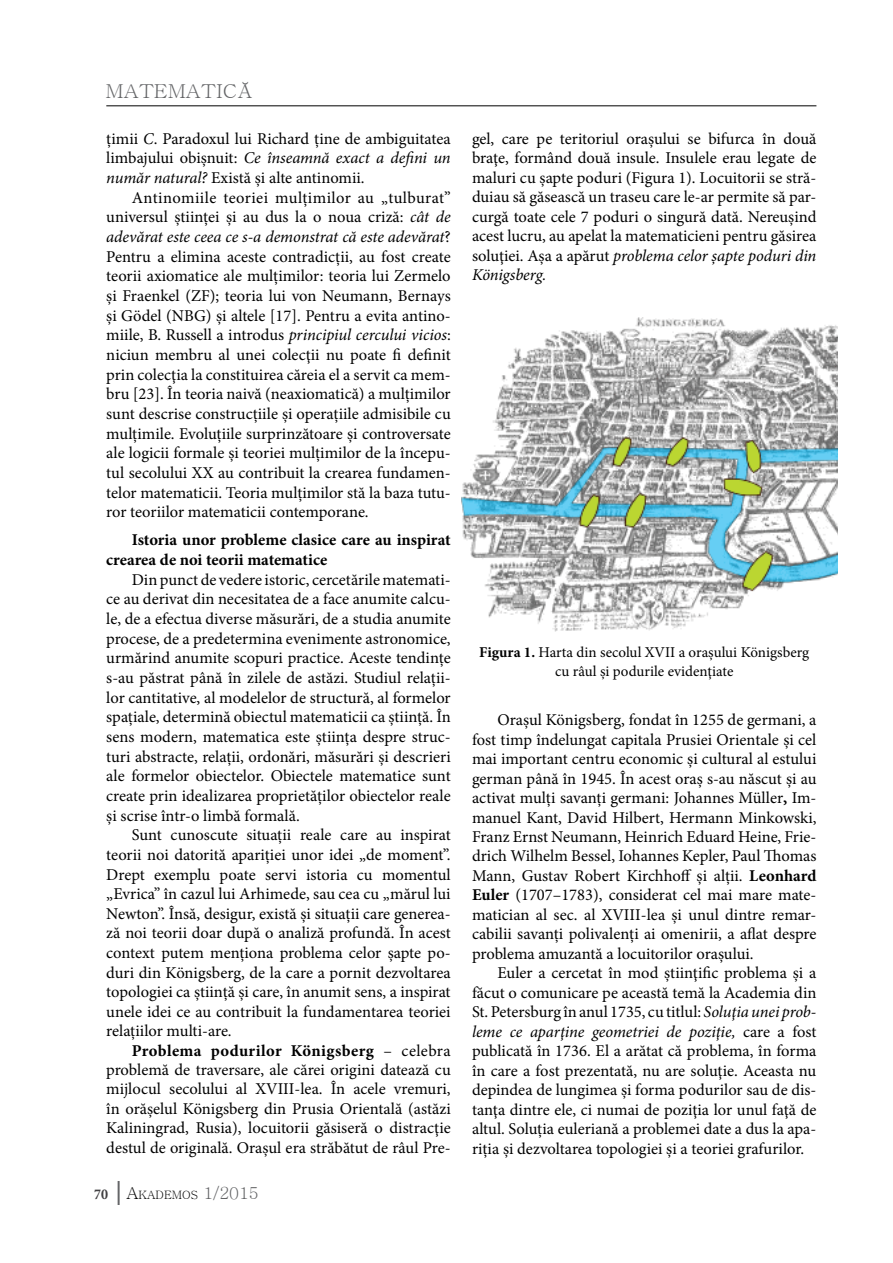
<style>
.page{position:relative;width:893px;height:1263px;background:#fff}
.page>*{position:absolute;margin:0;border:0;box-sizing:border-box;transform-origin:0 0}
.t1{font:19.2px "Batang";color:#636466;scale:1.06 1}
.t2{font:16.5px/19.6px "Minion Pro";color:#000;text-align:justify}
.t3{font:700 16.5px/19.6px "Minion Pro";color:#000}
.t4{font:15px/19.6px "Minion Pro";color:#000;text-align:center}
.t5{font:11.55px "Batang";color:#000}
.s1{font-style:italic}
.s2{font-weight:700}
.s3{font-family:"Minion Pro";font-weight:700;font-stretch:condensed;font-size:15px;color:#414042}
.s4{font-family:"Minion Pro";font-weight:700;font-stretch:condensed;font-size:24px;color:#636466}
.s5{font-size:16.5px}
.s6{font-size:16.5px;color:#636466}
</style>
<div class="page">
<hr style="left:106px;top:105px;width:710px;height:1px;background:#000">
<img style="left:461px;top:317px;width:377px;height:314px">
<p class="t1" style="left:105px;top:81px;width:141px">MATEMATICĂ</p>
<p class="t2" style="left:106px;top:129px;width:346px">țimii <span class="s1">C</span>. Paradoxul lui Richard ține de ambiguitatea limbajului obișnuit: <span class="s1">Ce înseamnă exact a defini un număr natural?</span> Există și alte antinomii.</p>
<p class="t2" style="left:106px;top:188px;width:346px;text-indent:26px">Antinomiile teoriei mulțimilor au „tulburat” universul științei și au dus la o noua criză: <span class="s1">cât de adevărat este ceea ce s-a demonstrat că este adevărat</span>?<br>Pentru a elimina aceste contradicții, au fost create teorii axiomatice ale mulțimilor: teoria lui Zermelo și Fraenkel (ZF); teoria lui von Neumann, Bernays și Gödel (NBG) și altele [17]. Pentru a evita antino&shy;miile, B. Russell a introdus <span class="s1">principiul cercului vicios</span>: niciun membru al unei colecţii nu poate fi definit prin colecţia la constituirea căreia el a servit ca mem&shy;bru [23]. În teoria naivă (neaxiomatică) a mulțimilor sunt descrise construcțiile și operațiile admisibile cu mulțimile. Evoluțiile surprinzătoare și controversate ale logicii formale și teoriei mulțimilor de la începu&shy;tul secolului XX au contribuit la crearea fundamen&shy;telor matematicii. Teoria mulțimilor stă la baza tutu&shy;ror teoriilor matematicii contemporane.</p>
<p class="t3" style="left:106px;top:530px;width:346px;text-indent:26px">Istoria unor probleme clasice care au inspirat crearea de noi teorii matematice</p>
<p class="t2" style="left:106px;top:570px;width:346px;text-indent:26px">Din punct de vedere istoric, cercetările matemati&shy;ce au derivat din necesitatea de a face anumite calcu&shy;le, de a efectua diverse măsurări, de a studia anumite procese, de a predetermina evenimente astronomice, urmărind anumite scopuri practice. Aceste tendințe s-au păstrat până în zilele de astăzi. Studiul relații&shy;lor cantitative, al modelelor de structură, al formelor spațiale, determină obiectul matematicii ca știință. În sens modern, matematica este știința despre struc&shy;turi abstracte, relații, ordonări, măsurări și descrieri ale formelor obiectelor. Obiectele matematice sunt create prin idealizarea proprietăților obiectelor reale și scrise într-o limbă formală.</p>
<p class="t2" style="left:106px;top:825px;width:346px;text-indent:26px">Sunt cunoscute situații reale care au inspirat teorii noi datorită apariției unor idei „de moment”.<br>Drept exemplu poate servi istoria cu momentul „Evrica” în cazul lui Arhimede, sau cea cu „mărul lui Newton”. Însă, desigur, există și situații care generea&shy;ză noi teorii doar după o analiză profundă. În acest context putem menționa problema celor șapte po&shy;duri din Königsberg, de la care a pornit dezvoltarea topologiei ca știință și care, în anumit sens, a inspirat unele idei ce au contribuit la fundamentarea teoriei relațiilor multi-are.</p>
<p class="t2" style="left:106px;top:1040px;width:346px;text-indent:26px"><span class="s2">Problema podurilor Königsberg</span> – celebra problemă de traversare, ale cărei origini datează cu mijlocul secolului al XVIII-lea. În acele vremuri, în orăşelul Königsberg din Prusia Orientală (astăzi Kaliningrad, Rusia), locuitorii găsiseră o distracţie destul de originală. Oraşul era străbătut de râul Pre-</p>
<p class="t5" style="left:94px;top:1189px;width:166px"><span class="s3">70</span> <span class="s4">|</span> <span class="s5">A</span>KADEMOS <span class="s6">1/2015</span></p>
<p class="t2" style="left:472px;top:129px;width:346px">gel, care pe teritoriul oraşului se bifurca în două braţe, formând două insule. Insulele erau legate de maluri cu șapte poduri (Figura 1). Locuitorii se stră&shy;duiau să găsească un traseu care le-ar permite să par&shy;curgă toate cele 7 poduri o singură dată. Nereuşind acest lucru, au apelat la matematicieni pentru găsirea soluţiei. Așa a apărut <span class="s1">problema celor șapte poduri din Königsberg.</span></p>
<p class="t4" style="left:479px;top:642px;width:332px"><span class="s2">Figura 1.</span> Harta din secolul XVII a oraşului Königsberg cu râul şi podurile evidenţiate</p>
<p class="t2" style="left:472px;top:710px;width:346px;text-indent:26px">Oraşul Königsberg, fondat în 1255 de germani, a fost timp îndelungat capitala Prusiei Orientale și cel mai important centru economic și cultural al estului german până în 1945. În acest oraș s-au născut și au activat mulți savanți germani: Johannes Müller<span class="s2">,</span> Im&shy;manuel Kant, David Hilbert, Hermann Minkowski, Franz Ernst Neumann, Heinrich Eduard Heine, Frie&shy;drich Wilhelm Bessel, Iohannes Kepler, Paul Thomas Mann, Gustav Robert Kirchhoff și alții. <span class="s2">Leonhard Euler</span> (1707–1783), considerat cel mai mare mate&shy;matician al sec. al XVIII-lea și unul dintre remar&shy;cabilii savanți polivalenți ai omenirii, a aflat despre problema amuzantă a locuitorilor orașului.</p>
<p class="t2" style="left:472px;top:963px;width:346px;text-indent:26px">Euler a cercetat în mod ştiinţific problema şi a făcut o comunicare pe această temă la Academia din St. Petersburg în anul 1735, cu titlul: <span class="s1">Soluţia unei prob&shy;leme ce aparţine geometriei de poziţie,</span> care a fost publicată în 1736. El a arătat că problema, în forma în care a fost prezentată, nu are soluţie. Aceasta nu depindea de lungimea și forma podurilor sau de dis&shy;tanţa dintre ele, ci numai de poziţia lor unul faţă de altul. Soluția euleriană a problemei date a dus la apa&shy;riția și dezvoltarea topologiei și a teoriei grafurilor.</p>
</div>
